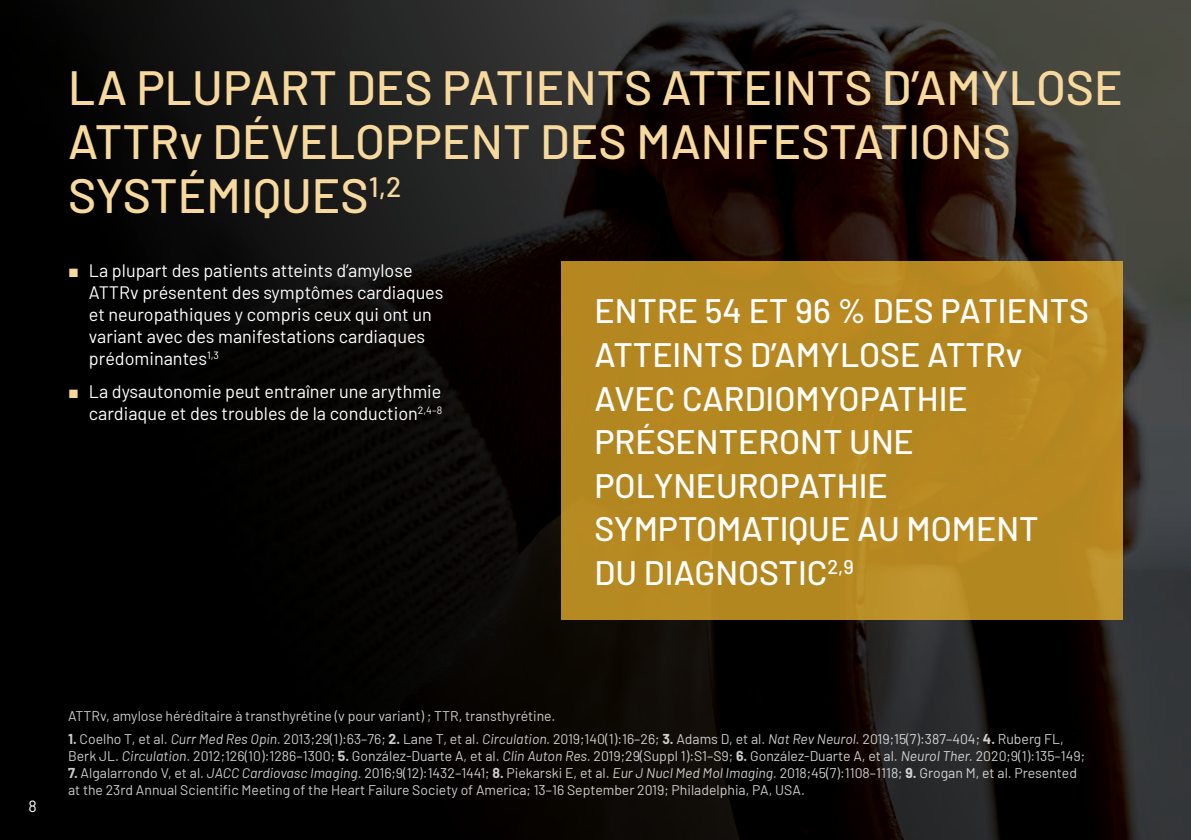
<style>
.page{position:relative;width:1191px;height:840px;background:#fff}
.page>*{position:absolute;margin:0;border:0;box-sizing:border-box;transform-origin:0 0}
.t1{font:500 48px/54px "Barlow";color:#f7d99e}
.t2{font:500 33.8px/43.6px "Barlow";color:#fff}
.t3{font:18px/22px "Barlow";color:#fff}
.t4{font:16px "Barlow";color:#fff}
.t5{font:14px/17px "Barlow";color:#fff}
.s1{font-family:"Arial";color:#f7d99e}
.s2{font-weight:700}
.s3{font-style:italic}
</style>
<div class="page">
<img style="left:0;top:0;width:1191px;height:839px">
<div style="left:561px;top:261px;width:562px;height:358px;background:#b68720"></div>
<h1 class="t1" style="left:68px;top:57px;width:1056px">LA PLUPART DES PATIENTS ATTEINTS D’AMYLOSE<br>ATTRv DÉVELOPPENT DES MANIFESTATIONS<br>SYSTÉMIQUES<sup>1,2</sup></h1>
<p class="t3" style="left:89px;top:258px;width:356px;text-indent:-21px"><span class="s1">■</span> La plupart des patients atteints d’amylose ATTRv présentent des symptômes cardiaques et neuropathiques y compris ceux qui ont un variant avec des manifestations cardiaques prédominantes<sup>1,3</sup></p>
<p class="t3" style="left:68px;top:379px;width:376px;text-align:right"><span class="s1">■</span> La dysautonomie peut entraîner une arythmie cardiaque et des troubles de la conduction<sup>2,4–8</sup></p>
<h2 class="t2" style="left:594px;top:286px;width:496px">ENTRE 54 ET 96 % DES PATIENTS<br>ATTEINTS D’AMYLOSE ATTRv<br>AVEC CARDIOMYOPATHIE<br>PRÉSENTERONT UNE<br>POLYNEUROPATHIE<br>SYMPTOMATIQUE AU MOMENT<br>DU DIAGNOSTIC<sup>2,9</sup></h2>
<p class="t4" style="left:28px;top:793px;width:10px">8</p>
<p class="t5" style="left:68px;top:705px;width:489px">ATTRv, amylose héréditaire à transthyrétine (v pour variant) ; TTR, transthyrétine.</p>
<p class="t5" style="left:68px;top:728px;width:1018px"><span class="s2">1.</span> Coelho T, et al. <span class="s3">Curr Med Res Opin.</span> 2013;29(1):63–76; <span class="s2">2.</span> Lane T, et al. <span class="s3">Circulation.</span> 2019;140(1):16–26; <span class="s2">3.</span> Adams D, et al. <span class="s3">Nat Rev Neurol.</span> 2019;15(7):387–404; <span class="s2">4.</span> Ruberg FL,<br>Berk JL. <span class="s3">Circulation</span>. 2012;126(10):1286–1300; <span class="s2">5.</span> González-Duarte A, et al. <span class="s3">Clin Auton Res.</span> 2019;29(Suppl 1):S1–S9; <span class="s2">6.</span> González-Duarte A, et al. <span class="s3">Neurol Ther.</span> 2020;9(1):135–149;</p>
<p class="t5" style="left:68px;top:762px;width:1010px"><span class="s2">7.</span> Algalarrondo V, et al. <span class="s3">JACC Cardiovasc Imaging</span>. 2016;9(12):1432–1441; <span class="s2">8.</span> Piekarski E, et al. <span class="s3">Eur J Nucl Med Mol Imaging.</span> 2018;45(7):1108–1118; <span class="s2">9.</span> Grogan M, et al. Presented at the 23rd Annual Scientific Meeting of the Heart Failure Society of America; 13–16 September 2019; Philadelphia, PA, USA.</p>
</div>
